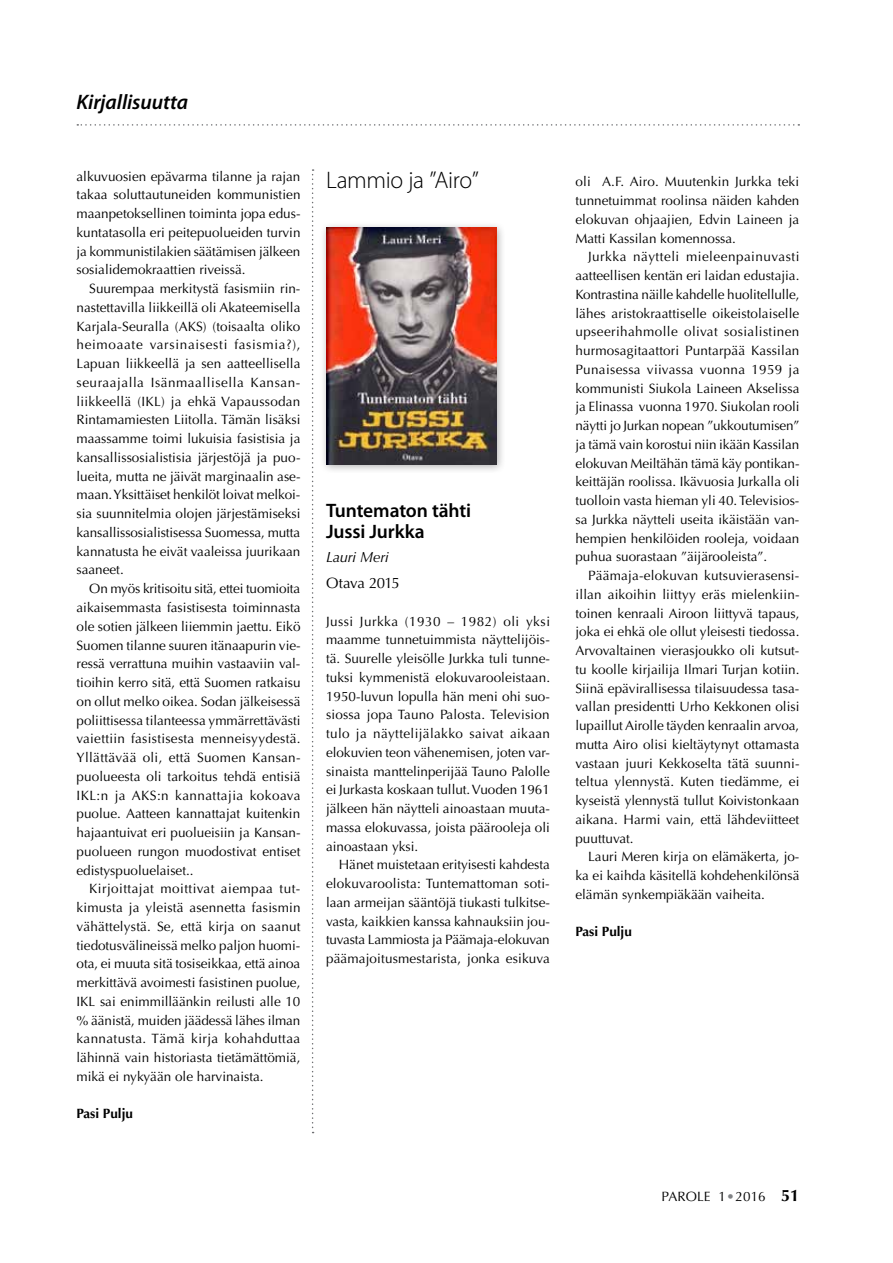
<style>
.page{position:relative;width:893px;height:1263px;background:#fff}
.page>*{position:absolute;margin:0;border:0;box-sizing:border-box;transform-origin:0 0}
.t1{font:300 24px "Myriad Pro";letter-spacing:-.015em;color:#000}
.t2{font:italic 600 21px "Myriad Pro";letter-spacing:-.005em;color:#000}
.t3{font:600 19.5px/21px "Myriad Pro";letter-spacing:-.005em;color:#000}
.t4{font:15px "Optima";letter-spacing:-.03em;color:#000}
.t5{font:italic 14.7px "Optima";letter-spacing:-.005em;color:#000}
.t6{font:13.5px/18.8px "Optima";color:#000;text-align:justify}
.t7{font:700 13.5px "Optima";color:#000}
.s1{color:#808285}
.s2{font-weight:700;font-size:16.5px}
</style>
<div class="page">
<svg style="left:77px;top:124px;width:722px;height:2px"></svg>
<svg style="left:312px;top:169px;width:2px;height:964px"></svg>
<div style="left:319px;top:221px;width:188px;height:253px;background:#000;opacity:.3"></div>
<img style="left:326px;top:227px;width:171px;height:237px">
<h2 class="t2" style="left:77px;top:88px;width:113px">Kirjallisuutta</h2>
<p class="t6" style="left:77px;top:167px;width:226px">alkuvuosien epävarma tilanne ja rajan takaa soluttautuneiden kommunistien maanpetoksellinen toiminta jopa edus&shy;kuntatasolla eri peitepuolueiden turvin ja kommunistilakien säätämisen jälkeen sosialidemokraattien riveissä.</p>
<p class="t6" style="left:77px;top:279px;width:225px;text-indent:13px">Suurempaa merkitystä fasismiin rin&shy;nastettavilla liikkeillä oli Akateemisella Karjala-Seuralla (AKS) (toisaalta oliko heimoaate varsinaisesti fasismia?), Lapuan liikkeellä ja sen aatteellisella seuraajalla Isänmaallisella Kansan&shy;liikkeellä (IKL) ja ehkä Vapaussodan Rintamamiesten Liitolla. Tämän lisäksi maassamme toimi lukuisia fasistisia ja kansallissosialistisia järjestöjä ja puo&shy;lueita, mutta ne jäivät marginaalin ase&shy;maan. Yksittäiset henkilöt loivat melkoi&shy;sia suunnitelmia olojen järjestämiseksi kansallissosialistisessa Suomessa, mutta kannatusta he eivät vaaleissa juurikaan saaneet.</p>
<p class="t6" style="left:77px;top:579px;width:226px;text-indent:13px">On myös kritisoitu sitä, ettei tuomioita aikaisemmasta fasistisesta toiminnasta ole sotien jälkeen liiemmin jaettu. Eikö Suomen tilanne suuren itänaapurin vie&shy;ressä verrattuna muihin vastaaviin val&shy;tioihin kerro sitä, että Suomen ratkaisu on ollut melko oikea. Sodan jälkeisessä poliittisessa tilanteessa ymmärrettävästi vaiettiin fasistisesta menneisyydestä.<br>Yllättävää oli, että Suomen Kansan&shy;puolueesta oli tarkoitus tehdä entisiä IKL:n ja AKS:n kannattajia kokoava puolue. Aatteen kannattajat kuitenkin hajaantuivat eri puolueisiin ja Kansan&shy;puolueen rungon muodostivat entiset edistyspuoluelaiset..</p>
<p class="t6" style="left:77px;top:879px;width:226px;text-indent:13px">Kirjoittajat moittivat aiempaa tut&shy;kimusta ja yleistä asennetta fasismin vähättelystä. Se, että kirja on saanut tiedotusvälineissä melko paljon huomi&shy;ota, ei muuta sitä tosiseikkaa, että ainoa merkittävä avoimesti fasistinen puolue, IKL sai enimmilläänkin reilusti alle 10 % äänistä, muiden jäädessä lähes ilman kannatusta. Tämä kirja kohahduttaa lähinnä vain historiasta tietämättömiä, mikä ei nykyään ole harvinaista.</p>
<p class="t7" style="left:77px;top:1106px;width:58px">Pasi Pulju</p>
<h1 class="t1" style="left:326px;top:166px;width:154px">Lammio ja ”Airo”</h1>
<p class="t6" style="left:575px;top:173px;width:225px">oli A.F. Airo. Muutenkin Jurkka teki tunnetuimmat roolinsa näiden kahden elokuvan ohjaajien, Edvin Laineen ja Matti Kassilan komennossa.</p>
<p class="t6" style="left:575px;top:248px;width:226px;text-indent:13px">Jurkka näytteli mieleenpainuvasti aatteellisen kentän eri laidan edustajia.<br>Kontrastina näille kahdelle huolitellulle, lähes aristokraattiselle oikeistolaiselle upseerihahmolle olivat sosialistinen hurmosagitaattori Puntarpää Kassilan Punaisessa viivassa vuonna 1959 ja kommunisti Siukola Laineen Akselissa ja Elinassa vuonna 1970. Siukolan rooli näytti jo Jurkan nopean ”ukkoutumisen” ja tämä vain korostui niin ikään Kassilan elokuvan Meiltähän tämä käy pontikan&shy;keittäjän roolissa. Ikävuosia Jurkalla oli tuolloin vasta hieman yli 40. Televisios&shy;sa Jurkka näytteli useita ikäistään van&shy;hempien henkilöiden rooleja, voidaan puhua suorastaan ”äijärooleista”.</p>
<p class="t6" style="left:575px;top:566px;width:226px;text-indent:13px">Päämaja-elokuvan kutsuvierasensi&shy;illan aikoihin liittyy eräs mielenkiin&shy;toinen kenraali Airoon liittyvä tapaus, joka ei ehkä ole ollut yleisesti tiedossa.<br>Arvovaltainen vierasjoukko oli kutsut&shy;tu koolle kirjailija Ilmari Turjan kotiin.<br>Siinä epävirallisessa tilaisuudessa tasa&shy;vallan presidentti Urho Kekkonen olisi lupaillut Airolle täyden kenraalin arvoa, mutta Airo olisi kieltäytynyt ottamasta vastaan juuri Kekkoselta tätä suunni&shy;teltua ylennystä. Kuten tiedämme, ei kyseistä ylennystä tullut Koivistonkaan aikana. Harmi vain, että lähdeviitteet puuttuvat.</p>
<p class="t6" style="left:575px;top:848px;width:225px;text-indent:13px">Lauri Meren kirja on elämäkerta, jo&shy;ka ei kaihda käsitellä kohdehenkilönsä elämän synkempiäkään vaiheita.</p>
<p class="t7" style="left:575px;top:924px;width:58px">Pasi Pulju</p>
<h3 class="t3" style="left:326px;top:500px;width:147px">Tuntematon tähti<br>Jussi Jurkka</h3>
<p class="t5" style="left:326px;top:548px;width:64px">Lauri Meri</p>
<p class="t4" style="left:326px;top:574px;width:75px">Otava 2015</p>
<p class="t6" style="left:326px;top:612px;width:226px">Jussi Jurkka (1930 – 1982) oli yksi maamme tunnetuimmista näyttelijöis&shy;tä. Suurelle yleisölle Jurkka tuli tunne&shy;tuksi kymmenistä elokuvarooleistaan.<br>1950-luvun lopulla hän meni ohi suo&shy;siossa jopa Tauno Palosta. Television tulo ja näyttelijälakko saivat aikaan elokuvien teon vähenemisen, joten var&shy;sinaista manttelinperijää Tauno Palolle ei Jurkasta koskaan tullut. Vuoden 1961 jälkeen hän näytteli ainoastaan muuta&shy;massa elokuvassa, joista päärooleja oli ainoastaan yksi.</p>
<p class="t6" style="left:326px;top:856px;width:226px;text-indent:13px">Hänet muistetaan erityisesti kahdesta elokuvaroolista: Tuntemattoman soti&shy;laan armeijan sääntöjä tiukasti tulkitse&shy;vasta, kaikkien kanssa kahnauksiin jou&shy;tuvasta Lammiosta ja Päämaja-elokuvan päämajoitusmestarista, jonka esikuva</p>
<p class="t6" style="left:662px;top:1187px;width:139px">PAROLE 1 <span class="s1">•</span> 2016 <span class="s2">51</span></p>
</div>
